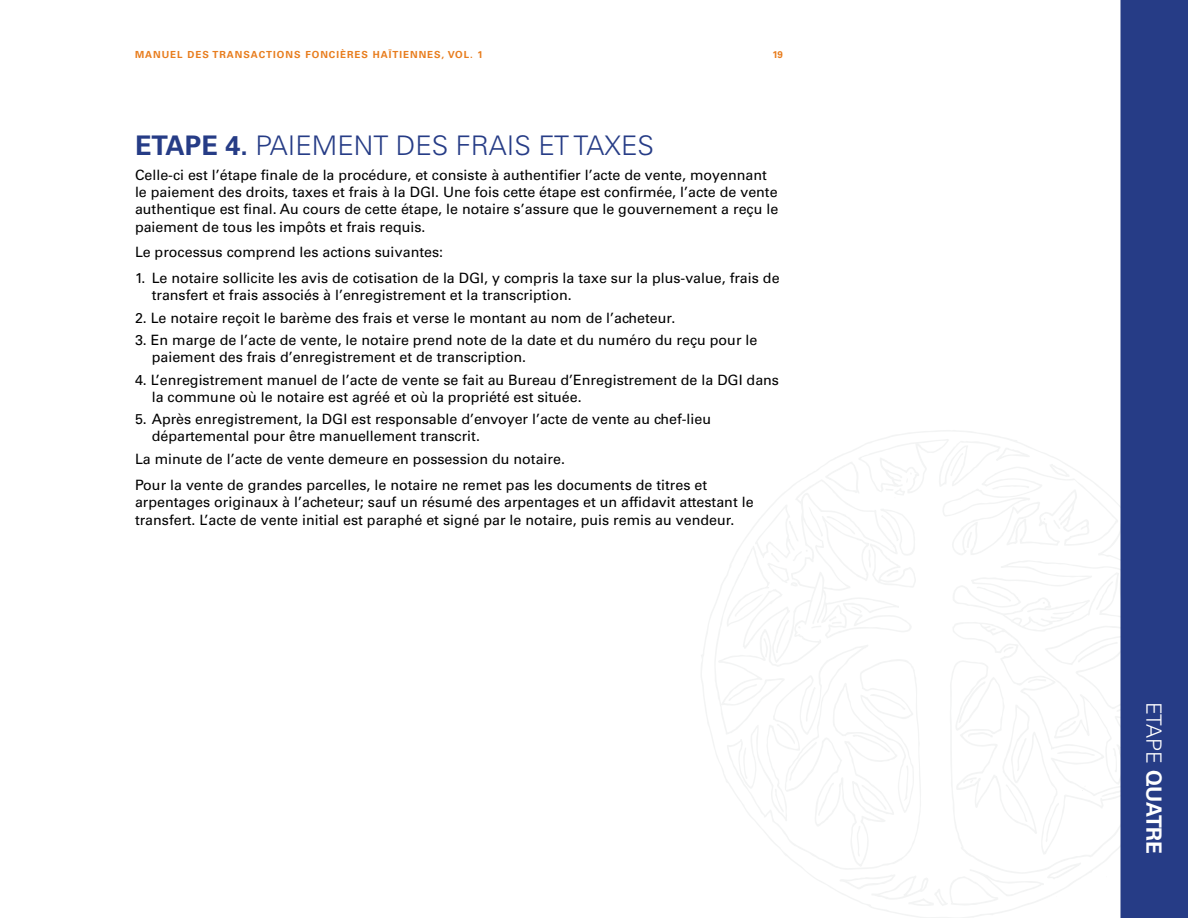
<style>
.page{position:relative;width:1188px;height:918px;background:#fff}
.page>*{position:absolute;margin:0;border:0;box-sizing:border-box;transform-origin:0 0}
.t1{font:300 27px "Univers LT Std";color:#263c86}
.t2{font:700 27px "Univers LT Std";color:#263c86}
.t3{font:700 21px "Univers LT Std";color:#fff}
.t4{font:14.25px/17.1px "Univers LT Std";color:#000}
.t5{font:700 9.75px "Univers LT Std";color:#e87d1e}
.s1{font-weight:700}
.s2{font-weight:300}
</style>
<div class="page">
<svg style="left:728px;top:438px;width:393px;height:468px"></svg>
<svg style="left:727px;top:644px;width:194px;height:226px"></svg>
<div style="left:1121px;top:0;width:67px;height:918px;background:#263c86"></div>
<p class="t5" style="left:135px;top:48px;width:19px">MANUEL</p>
<p class="t5" style="left:188px;top:48px;width:8px">DES</p>
<p class="t5" style="left:213px;top:48px;width:9px">TRANSACTIONS</p>
<p class="t5" style="left:305px;top:48px;width:8px">FONCIÈRES</p>
<p class="t5" style="left:373px;top:48px;width:8px">HAÏTIENNES</p>
<p class="t5" style="left:442px;top:48px;width:43px">, VOL . 1</p>
<p class="t5" style="left:772px;top:48px;width:12px">19</p>
<h1 class="t2" style="left:135px;top:129px;width:17px">ETA</h1>
<h1 class="t1" style="left:185px;top:129px;width:471px"><span class="s1">PE 4.</span> PAIEMENT DES FRAIS ET TAXES</h1>
<p class="t4" style="left:135px;top:167px;width:645px">Celle-ci est l’étape finale de la procédure, et consiste à authentifier l’acte de vente, moyennant le paiement des droits, taxes et frais à la DGI. Une fois cette étape est confirmée, l’acte de vente authentique est final. Au cours de cette étape, le notaire s’assure que le gouvernement a reçu le paiement de tous les impôts et frais requis.</p>
<p class="t4" style="left:135px;top:244px;width:310px">Le processus comprend les actions suivantes:</p>
<p class="t4" style="left:152px;top:270px;width:629px;text-indent:-17px">1. Le notaire sollicite les avis de cotisation de la DGI, y compris la taxe sur la plus-value, frais de transfert et frais associés à l’enregistrement et la transcription.</p>
<p class="t4" style="left:135px;top:309px;width:542px">2. Le notaire reçoit le barème des frais et verse le montant au nom de l’acheteur.</p>
<p class="t4" style="left:152px;top:332px;width:607px;text-indent:-17px">3. En marge de l’acte de vente, le notaire prend note de la date et du numéro du reçu pour le paiement des frais d’enregistrement et de transcription.</p>
<p class="t4" style="left:152px;top:371px;width:629px;text-indent:-17px">4. L’enregistrement manuel de l’acte de vente se fait au Bureau d’Enregistrement de la DGI dans la commune où le notaire est agréé et où la propriété est située.</p>
<p class="t4" style="left:152px;top:411px;width:561px;text-indent:-17px">5. Après enregistrement, la DGI est responsable d’envoyer l’acte de vente au chef-lieu départemental pour être manuellement transcrit.</p>
<p class="t4" style="left:135px;top:446px;width:574px;line-height:25.8px">La minute de l’acte de vente demeure en possession du notaire.<br>Pour la vente de grandes parcelles, le notaire ne remet pas les documents de titres et</p>
<p class="t4" style="left:135px;top:493px;width:620px;line-height:18px">arpentages originaux à l’acheteur; sauf un résumé des arpentages et un affidavit attestant le transfert. L’acte de vente initial est paraphé et signé par le notaire, puis remis au vendeur.</p>
<h2 class="t3" style="left:1166px;top:702px;width:152px;rotate:90deg"><span class="s2">ETAPE</span> QUATRE</h2>
</div>
